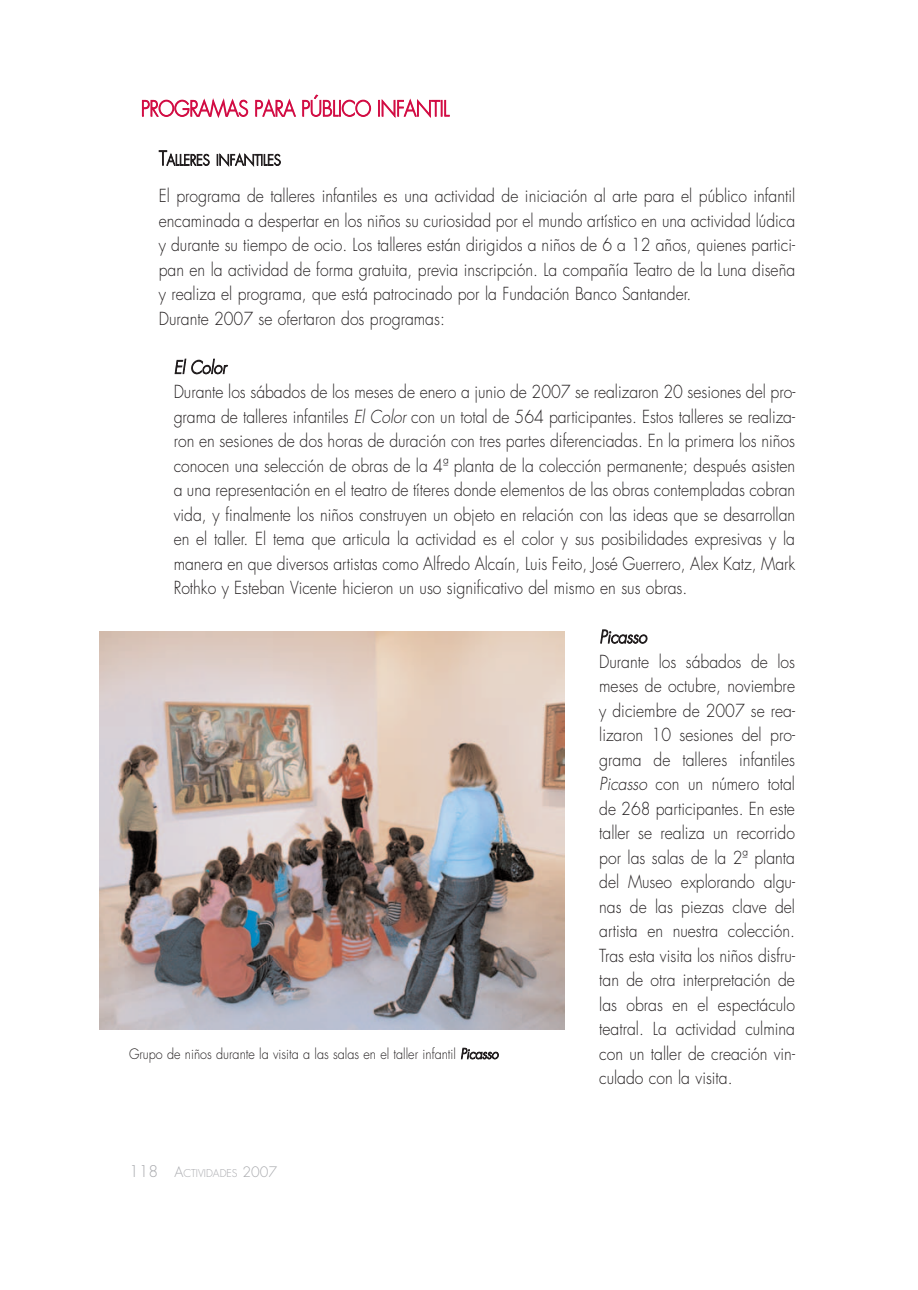
<style>
.page{position:relative;width:918px;height:1290px;background:#fff}
.page>*{position:absolute;margin:0;border:0;box-sizing:border-box;transform-origin:0 0}
.t1{font:300 21px "Futura";letter-spacing:-.02em;color:#d20d44;scale:.9 1}
.t2{font:300 17.5px/24.5px "Futura";color:#231f20;text-align:justify;scale:.9 1}
.t3{font:italic 300 17.5px "Futura";letter-spacing:-.005em;color:#231f20;scale:.9 1}
.t4{font:300 14.35px "Futura";letter-spacing:-.005em;color:#231f20;scale:.9 1}
.t5{font:300 14px "Futura";color:#231f20;scale:.9 1}
.t6{font:300 10.5px "Futura";color:#a8a9ad}
.s1{font-size:19.25px}
.s2{font-style:italic}
.s3{font-size:15.75px}
.s4{font-size:14px}
</style>
<div class="page">
<img style="left:99px;top:632px;width:465px;height:397px">
<p class="t1" style="left:141px;top:99px;width:344px">PROGRAMAS PARA PÚBLICO INFANTIL</p>
<p class="t4" style="left:159px;top:153px;width:137px"><span class="s1">T</span>ALLERES INFANTILES</p>
<p class="t2" style="left:159px;top:185px;width:709px;text-align:left">El programa de talleres infantiles es una actividad de iniciación al arte para el público infantil encaminada a despertar en los niños su curiosidad por el mundo artístico en una actividad lúdica y durante su tiempo de ocio. Los talleres están dirigidos a niños de 6 a 12 años, quienes partici&shy;pan en la actividad de forma gratuita, previa inscripción. La compañía Teatro de la Luna diseña y realiza el programa, que está patrocinado por la Fundación Banco Santander.<br>Durante 2007 se ofertaron dos programas:</p>
<p class="t3" style="left:174px;top:359px;width:60px">El Color</p>
<p class="t2" style="left:174px;top:381px;width:692px">Durante los sábados de los meses de enero a junio de 2007 se realizaron 20 sesiones del pro&shy;grama de talleres infantiles <span class="s2">El Color</span> con un total de 564 participantes. Estos talleres se realiza&shy;ron en sesiones de dos horas de duración con tres partes diferenciadas. En la primera los niños conocen una selección de obras de la 4ª planta de la colección permanente; después asisten a una representación en el teatro de títeres donde elementos de las obras contempladas cobran vida, y finalmente los niños construyen un objeto en relación con las ideas que se desarrollan en el taller. El tema que articula la actividad es el color y sus posibilidades expresivas y la manera en que diversos artistas como Alfredo Alcaín, Luis Feito, José Guerrero, Alex Katz, Mark Rothko y Esteban Vicente hicieron un uso significativo del mismo en sus obras.</p>
<p class="t3" style="left:599px;top:629px;width:54px">Picasso</p>
<p class="t2" style="left:599px;top:651px;width:219px">Durante los sábados de los meses de octubre, noviembre y diciembre de 2007 se rea&shy;lizaron 10 sesiones del pro&shy;grama de talleres infantiles <span class="s2">Picasso</span> con un número total de 268 participantes. En este taller se realiza un recorrido por las salas de la 2ª planta del Museo explorando algu&shy;nas de las piezas clave del artista en nuestra colección.<br>Tras esta visita los niños disfru&shy;tan de otra interpretación de las obras en el espectáculo teatral. La actividad culmina con un taller de creación vin&shy;culado con la visita.</p>
<p class="t5" style="left:129px;top:1047px;width:412px">Grupo de niños durante la visita a las salas en el taller infantil <span class="s2">Picasso</span></p>
<p class="t6" style="left:129px;top:1168px;width:150px"><span class="s3">118</span> <span class="s4">A</span>CTIVIDADES <span class="s4">2007</span></p>
</div>
